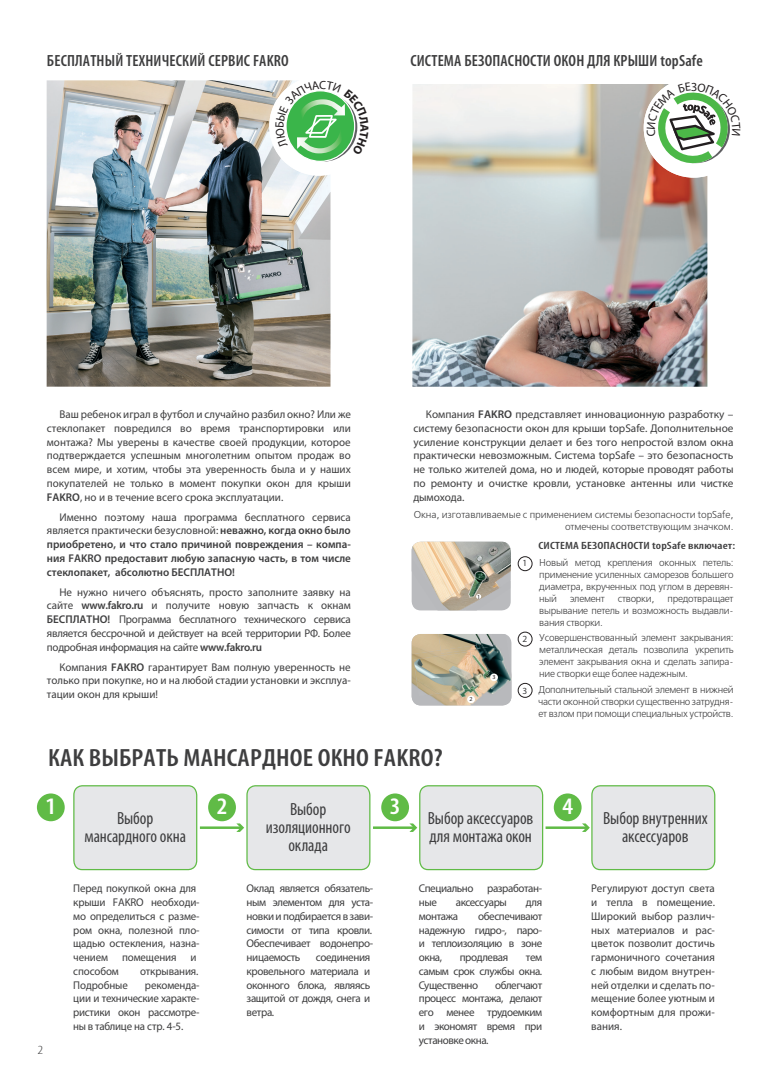
<style>
.page{position:relative;width:780px;height:1088px;background:#fff}
.page>*{position:absolute;margin:0;border:0;box-sizing:border-box;transform-origin:0 0}
.t1{font:600 condensed 25px "Myriad Pro";letter-spacing:.005em;color:#3e3e3f;scale:1.1 1}
.t2{font:600 condensed 23.75px "Myriad Pro";color:#fff;scale:1.1 1}
.t3{font:condensed 17.62px/17.6px "Myriad Pro";letter-spacing:-.005em;color:#3e3e3f;text-align:center}
.t4{font:600 condensed 16.25px "Myriad Pro";letter-spacing:.01em;color:#3e3e3f}
.t5{font:300 condensed 12.5px "Myriad Pro";color:#3e3e3f;scale:1.26 1}
.t6{font:11.25px/13.8px "Myriad Pro";letter-spacing:-.025em;color:#3e3e3f;text-align:justify}
.t7{font:600 11.25px/13.8px "Myriad Pro";color:#3e3e3f;text-align:justify}
.t8{font:11.25px "Myriad Pro";letter-spacing:-.045em;color:#3e3e3f}
.t9{font:600 condensed 10.5px "Myriad Pro";letter-spacing:.01em;color:#3e3e3f;scale:1.22 1}
.t10{font:10px/12px "Free Set C";letter-spacing:-.025em;color:#3e3e3f;text-align:justify}
.t11{font:6.12px "Myriad Pro";color:#231f20}
.s1{font-weight:600}
.s2{font-weight:400}
.s3{font-family:"Myriad Pro";font-size:9.38px}
</style>
<div class="page">
<svg style="left:73px;top:785px;width:125px;height:86px;background:#e0e5e1"></svg>
<div style="left:208px;top:793px;width:28px;height:28px;background:#60bb46;border-radius:50%"></div>
<hr style="left:200px;top:826px;width:41px;height:3px;background:#60bb46">
<svg style="left:236px;top:785px;width:135px;height:86px;background:#e2e7e3"></svg>
<img style="left:412px;top:84px;width:295px;height:303px">
<img style="left:47px;top:80px;width:283px;height:307px">
<div style="left:269px;top:76px;width:99px;height:100px;background:#fff;border-radius:50%"></div>
<div style="left:643px;top:78px;width:100px;height:100px;background:#fff;border-radius:50%"></div>
<img style="left:510px;top:551px;width:1px;height:37px">
<img style="left:411px;top:602px;width:99px;height:8px">
<img style="left:411px;top:542px;width:99px;height:60px">
<svg style="left:463px;top:542px;width:12px;height:5px"></svg>
<img style="left:469px;top:578px;width:1px;height:19px">
<svg style="left:470px;top:571px;width:16px;height:28px"></svg>
<img style="left:411px;top:634px;width:100px;height:71px">
<img style="left:411px;top:634px;width:82px;height:20px">
<img style="left:438px;top:634px;width:43px;height:16px">
<img style="left:413px;top:652px;width:62px;height:44px">
<img style="left:460px;top:685px;width:2px;height:12px">
<img style="left:460px;top:690px;width:2px;height:6px">
<svg style="left:462px;top:684px;width:17px;height:13px"></svg>
<img style="left:472px;top:655px;width:17px;height:24px">
<img style="left:473px;top:656px;width:11px;height:15px">
<svg style="left:473px;top:656px;width:4px;height:3px"></svg>
<div style="left:490px;top:673px;width:8px;height:8px;background:#fff;border-radius:50%"></div>
<div style="left:467px;top:695px;width:8px;height:8px;background:#fff;border-radius:50%"></div>
<div style="left:518px;top:556px;width:14px;height:15px;border:1px solid #231f20;border-radius:50%"></div>
<div style="left:518px;top:632px;width:14px;height:14px;border:1px solid #231f20;border-radius:50%"></div>
<div style="left:518px;top:683px;width:14px;height:14px;border:1px solid #231f20;border-radius:50%"></div>
<div style="left:37px;top:793px;width:28px;height:28px;background:#60bb46;border-radius:50%"></div>
<div style="left:381px;top:793px;width:28px;height:28px;background:#60bb46;border-radius:50%"></div>
<div style="left:553px;top:793px;width:28px;height:28px;background:#60bb46;border-radius:50%"></div>
<hr style="left:545px;top:826px;width:42px;height:3px;background:#60bb46">
<svg style="left:582px;top:785px;width:134px;height:86px;background:#e1e6e2"></svg>
<hr style="left:373px;top:826px;width:41px;height:3px;background:#60bb46">
<svg style="left:409px;top:785px;width:135px;height:86px;background:#e2e7e3"></svg>
<svg style="left:275px;top:81px;width:83px;height:81px"></svg>
<svg style="left:646px;top:84px;width:84px;height:83px"></svg>
<h3 class="t4" style="left:47px;top:52px;width:243px">БЕСПЛАТНЫЙ ТЕХНИЧЕСКИЙ СЕРВИС FAKRO</h3>
<h3 class="t4" style="left:410px;top:52px;width:294px">СИСТЕМА БЕЗОПАСНОСТИ ОКОН ДЛЯ КРЫШИ topSafe</h3>
<p class="t6" style="left:47px;top:407px;width:305px;text-indent:13px">Ваш ребенок играл в футбол и случайно разбил окно? Или же стеклопакет повредился во время транспортировки или монтажа? Мы уверены в качестве своей продукции, которое подтверждается успешным многолетним опытом продаж во всем мире, и хотим, чтобы эта уверенность была и у наших покупателей не только в момент покупки окон для крыши <span class="s1">FAKRO</span>, но и в течение всего срока эксплуатации.</p>
<p class="t7" style="left:47px;top:509px;width:305px;text-indent:13px"><span class="s2">Именно поэтому наша программа бесплатного сервиса является практически безусловной:</span> неважно, когда окно было приобретено, и что стало причиной повреждения – компа&shy;ния FAKRO предоставит любую запасную часть, в том числе стеклопакет, абсолютно БЕСПЛАТНО!</p>
<p class="t6" style="left:47px;top:585px;width:305px;text-indent:13px">Не нужно ничего объяснять, просто заполните заявку на сайте <span class="s1">www.fakro.ru</span> и получите новую запчасть к окнам <span class="s1">БЕСПЛАТНО!</span> Программа бесплатного технического сервиса является бессрочной и действует на всей территории РФ. Более подробная информация на сайте <span class="s1">www.fakro.ru</span></p>
<p class="t6" style="left:47px;top:660px;width:305px;text-indent:13px">Компания <span class="s1">FAKRO</span> гарантирует Вам полную уверенность не только при покупке, но и на любой стадии установки и эксплуа&shy;тации окон для крыши!</p>
<p class="t6" style="left:413px;top:407px;width:322px;text-indent:12px">Компания <span class="s1">FAKRO</span> представляет инновационную разработку – систему безопасности окон для крыши topSafe. Дополнительное усиление конструкции делает и без того непростой взлом окна практически невозможным. Система topSafe – это безопасность не только жителей дома, но и людей, которые проводят работы по ремонту и очистке кровли, установке антенны или чистке дымохода.</p>
<p class="t10" style="left:413px;top:508px;width:321px;text-align:right">Окна, изготавливаемые с применением системы безопасности topSafe, отмечены соответствующим значком.</p>
<p class="t11" style="left:477px;top:593px;width:5px">1</p>
<p class="t11" style="left:469px;top:695px;width:5px">2</p>
<p class="t11" style="left:492px;top:673px;width:5px">3</p>
<p class="t9" style="left:538px;top:540px;width:163px">СИСТЕМА БЕЗОПАСНОСТИ topSafe включает:</p>
<p class="t10" style="left:539px;top:557px;width:196px;text-indent:-17px"><span class="s3">1</span> Новый метод крепления оконных петель: применение усиленных саморезов большего диаметра, вкрученных под углом в деревян&shy;ный</p>
<p class="t10" style="left:539px;top:593px;width:196px;text-indent:128px">предотвращает вырывание петель и возможность выдавли&shy;вания створки.</p>
<p class="t10" style="left:539px;top:632px;width:196px;text-indent:-17px"><sub>2</sub> Усовершенствованный элемент закрывания: металлическая деталь позволила укрепить элемент закрывания окна и сделать запира&shy;ние створки еще более надежным.</p>
<p class="t10" style="left:538px;top:683px;width:197px;text-indent:-16px"><sub>3</sub> Дополнительный стальной элемент в нижней части оконной створки существенно затрудня&shy;ет взлом при помощи специальных устройств.</p>
<p class="t10" style="left:570px;top:593px;width:36px">элемент</p>
<p class="t10" style="left:617px;top:593px;width:38px">створки,</p>
<h1 class="t1" style="left:48px;top:744px;width:360px">КАК ВЫБРАТЬ МАНСАРДНОЕ ОКНО FAKRO?</h1>
<h3 class="t3" style="left:266px;top:800px;width:86px">Выбор изоляционного оклада</h3>
<h3 class="t3" style="left:428px;top:809px;width:107px;text-align:left">Выбор аксессуаров для монтажа окон</h3>
<h2 class="t2" style="left:45px;top:793px;width:11px">1</h2>
<h2 class="t2" style="left:390px;top:793px;width:11px">3</h2>
<h2 class="t2" style="left:217px;top:793px;width:11px">2</h2>
<h3 class="t3" style="left:84px;top:809px;width:103px">Выбор мансардного окна</h3>
<p class="t5" style="left:37px;top:1043px;width:6px">2</p>
<p class="t6" style="left:73px;top:881px;width:128px;text-align:left">Перед покупкой окна для крыши FAKRO необходи&shy;мо определиться с разме&shy;ром окна, полезной пло&shy;щадью остекления, назна&shy;чением помещения и способом</p>
<p class="t6" style="left:140px;top:964px;width:60px">открывания.</p>
<p class="t6" style="left:73px;top:978px;width:56px">Подробные</p>
<p class="t6" style="left:73px;top:978px;width:128px;text-indent:72px">рекоменда&shy;ции и технические характе&shy;ристики окон рассмотре&shy;ны в таблице на стр. 4-5.</p>
<p class="t6" style="left:246px;top:881px;width:128px">Оклад является обязатель&shy;ным элементом для уста&shy;новки и подбирается в зави&shy;симости от типа кровли.<br>Обеспечивает водонепро&shy;ницаемость</p>
<p class="t6" style="left:246px;top:950px;width:125px;text-indent:69px">соединения кровельного материала и оконного блока, являясь защитой от дождя, снега и ветра.</p>
<p class="t6" style="left:419px;top:881px;width:125px">Специально разработан&shy;ные</p>
<p class="t8" style="left:456px;top:895px;width:53px">аксессуары</p>
<p class="t6" style="left:526px;top:895px;width:18px">для</p>
<p class="t6" style="left:419px;top:909px;width:41px">монтажа</p>
<p class="t6" style="left:419px;top:909px;width:125px;text-indent:59px">обеспечивают надежную гидро-, паро&shy;и теплоизоляцию в зоне окна,</p>
<p class="t6" style="left:419px;top:950px;width:125px;text-indent:107px">тем самым срок службы окна.<br>Существенно</p>
<p class="t6" style="left:460px;top:950px;width:50px">продлевая</p>
<p class="t6" style="left:419px;top:978px;width:125px;text-indent:76px">облегчают процесс монтажа, делают его менее трудоемким и экономят время при установке окна.</p>
<h2 class="t2" style="left:562px;top:793px;width:11px">4</h2>
<h3 class="t3" style="left:603px;top:809px;width:106px">Выбор внутренних аксессуаров</h3>
<p class="t6" style="left:591px;top:881px;width:125px">Регулируют доступ света и тепла в помещение.<br>Широкий выбор различ&shy;ных материалов и рас&shy;цветок позволит достичь гармоничного сочетания с любым видом внутрен&shy;ней отделки и сделать по&shy;мещение более уютным и комфортным для прожи&shy;вания.</p>
</div>
